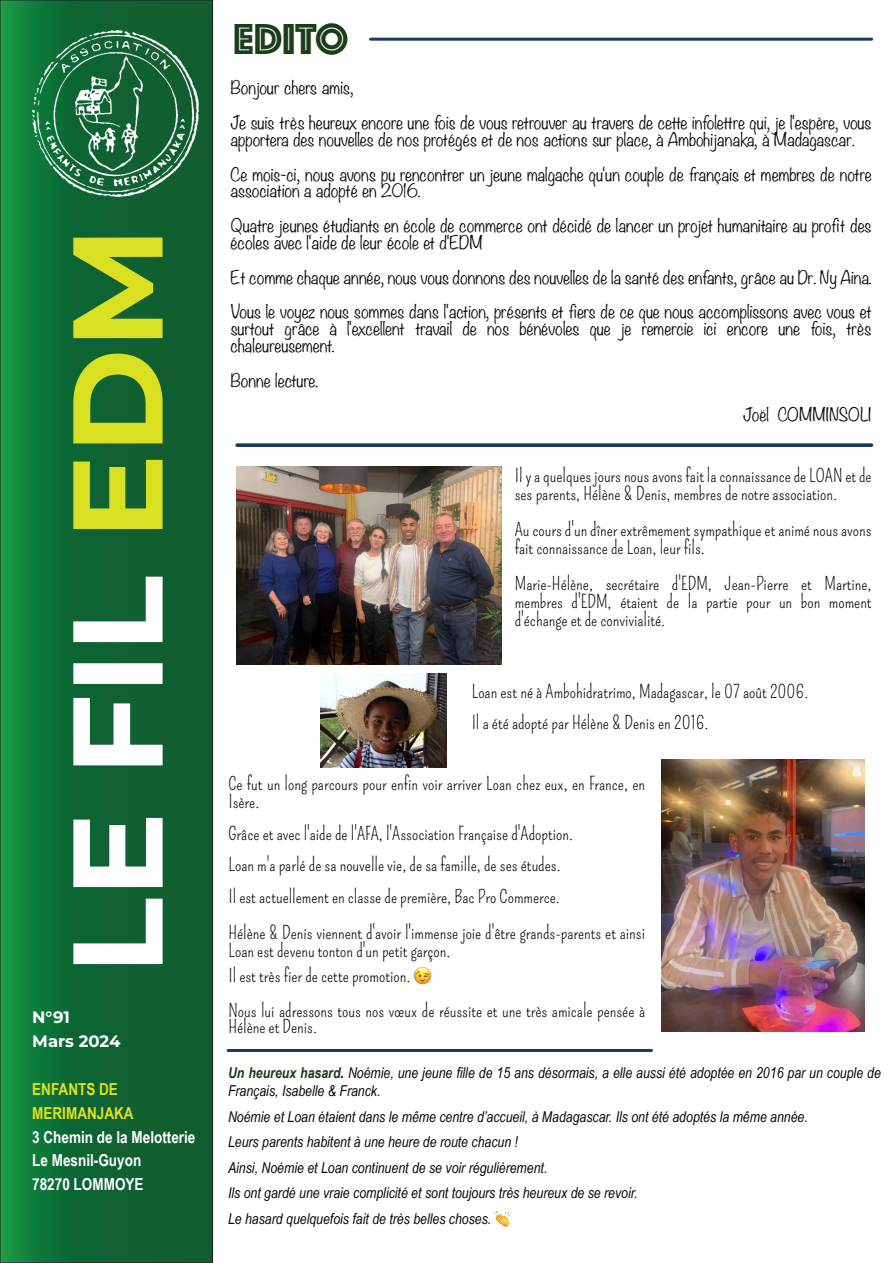
<style>
.page{position:relative;width:893px;height:1263px;background:#fff}
.page>*{position:absolute;margin:0;border:0;box-sizing:border-box;transform-origin:0 0}
.t1{font:700 127.5px "Montserrat";color:#fff}
.t2{font:45px "Phosphate Inline";color:#1b3d1b}
.t3{font:18px/18px "Pompiere";color:#080704}
.t4{font:300 16.5px/34.8px "Noteworthy";color:#080704}
.t5{font:700 16.5px/23.7px "Arial Narrow";color:#fff}
.t6{font:700 16.5px/23.7px "Arial Narrow";color:#e1e31c}
.t7{font:700 16.5px/24.5px "Montserrat";color:#fff}
.t8{font:italic 15px/25.5px "Arial Narrow";color:#080704}
.s1{color:#d9e022}
.s2{font-weight:700;color:#1b3d1b}
.s3{font-weight:700}
</style>
<div class="page">
<svg style="left:2px;top:2px;width:209px;height:1259px;background:#106a35"></svg>
<div style="left:0;top:0;width:213px;height:1263px;border:1px solid #231f20"></div>
<img style="left:32px;top:31px;width:166px;height:166px">
<hr style="left:371px;top:38px;width:501px;height:3px;background:#1b3b5e">
<svg style="left:235px;top:443px;width:638px;height:4px;background:#2c4a6a"></svg>
<hr style="left:228px;top:1049px;width:423px;height:3px;background:#1b3b5e">
<img style="left:237px;top:466px;width:264px;height:198px">
<img style="left:321px;top:673px;width:125px;height:94px">
<img style="left:661px;top:760px;width:204px;height:271px">
<img style="left:414px;top:967px;width:17px;height:18px">
<img style="left:495px;top:1211px;width:14px;height:15px">
<h1 class="t1" style="left:39px;top:975px;width:749px;rotate:-90deg">LE FIL <span class="s1">EDM</span></h1>
<p class="t7" style="left:32px;top:1005px;width:90px">N°91<br>Mars 2024</p>
<p class="t6" style="left:32px;top:1079px;width:103px">ENFANTS DE<br>MERIMANJAKA</p>
<p class="t5" style="left:32px;top:1126px;width:165px">3 Chemin de la Melotterie<br>Le Mesnil-Guyon<br>78270 LOMMOYE</p>
<h2 class="t2" style="left:233px;top:12px;width:117px">EDITO</h2>
<p class="t4" style="left:231px;top:71px;width:643px">Bonjour chers amis,<br>Je suis très heureux encore une fois de vous retrouver au travers de cette infolettre qui, je l'espère, vous</p>
<p class="t4" style="left:231px;top:123px;width:643px">apportera des nouvelles de nos protégés et de nos actions sur place, à Ambohĳanaka, à Madagascar.<br>Ce mois-ci, nous avons pu rencontrer un jeune malgache qu'un couple de français et membres de notre</p>
<p class="t4" style="left:231px;top:174px;width:643px">association a adopté en 2016.<br>Quatre jeunes étudiants en école de commerce ont décidé de lancer un projet humanitaire au profit des</p>
<p class="t4" style="left:231px;top:226px;width:643px">écoles avec l'aide de leur école et d'EDM<br>Et comme chaque année, nous vous donnons des nouvelles de la santé des enfants, grâce au Dr. Ny Aina.<br>Vous le voyez nous sommes dans l'action, présents et fiers de ce que nous accomplissons avec vous et</p>
<p class="t4" style="left:231px;top:321px;width:643px;line-height:16.8px">surtout grâce à l'excellent travail de nos bénévoles que je remercie ici encore une fois, très chaleureusement.</p>
<p class="t4" style="left:231px;top:363px;width:89px">Bonne lecture.</p>
<p class="t4" style="left:743px;top:398px;width:130px">Joël COMMINSOLI</p>
<p class="t3" style="left:515px;top:467px;width:358px">Il y a quelques jours nous avons fait la connaissance de LOAN et de ses parents, Hélène &amp; Denis, membres de notre association.</p>
<p class="t3" style="left:515px;top:521px;width:358px">Au cours d'un dîner extrêmement sympathique et animé nous avons fait connaissance de Loan, leur fils.</p>
<p class="t3" style="left:515px;top:575px;width:358px;text-align:justify">Marie-Hélène, secrétaire d'EDM, Jean-Pierre et Martine, membres d'EDM, étaient de la partie pour un bon moment d'échange et de convivialité.</p>
<p class="t3" style="left:472px;top:676px;width:338px;line-height:31.5px">Loan est né à Ambohidratrimo, Madagascar, le 07 août 2006.<br>Il a été adopté par Hélène &amp; Denis en 2016.</p>
<p class="t3" style="left:228px;top:775px;width:418px">Ce fut un long parcours pour enfin voir arriver Loan chez eux, en France, en<br>Isère.</p>
<p class="t3" style="left:228px;top:818px;width:346px;line-height:31.5px">Grâce et avec l'aide de l'AFA, l'Association Française d'Adoption.<br>Loan m'a parlé de sa nouvelle vie, de sa famille, de ses études.<br>Il est actuellement en classe de première, Bac Pro Commerce.</p>
<p class="t3" style="left:228px;top:923px;width:418px">Hélène &amp; Denis viennent d'avoir l'immense joie d'être grands-parents et ainsi<br>Loan est devenu tonton d'un petit garçon.</p>
<p class="t3" style="left:228px;top:959px;width:418px;line-height:34.5px">Il est très fier de cette promotion.<br>Nous lui adressons tous nos vœux de réussite et une très amicale pensée à</p>
<p class="t3" style="left:228px;top:1018px;width:90px">Hélène et Denis.</p>
<p class="t8" style="left:228px;top:1065px;width:654px;line-height:18px"><span class="s2">Un heureux hasard</span><span class="s3">.</span> Noémie, une jeune fille de 15 ans désormais, a elle aussi été adoptée en 2016 par un couple de<br>Français, Isabelle &amp; Franck.</p>
<p class="t8" style="left:228px;top:1105px;width:581px">Noémie et Loan étaient dans le même centre d’accueil, à Madagascar. Ils ont été adoptés la même année.<br>Leurs parents habitent à une heure de route chacun !<br>Ainsi, Noémie et Loan continuent de se voir régulièrement.<br>Ils ont gardé une vraie complicité et sont toujours très heureux de se revoir.<br>Le hasard quelquefois fait de très belles choses.</p>
</div>
